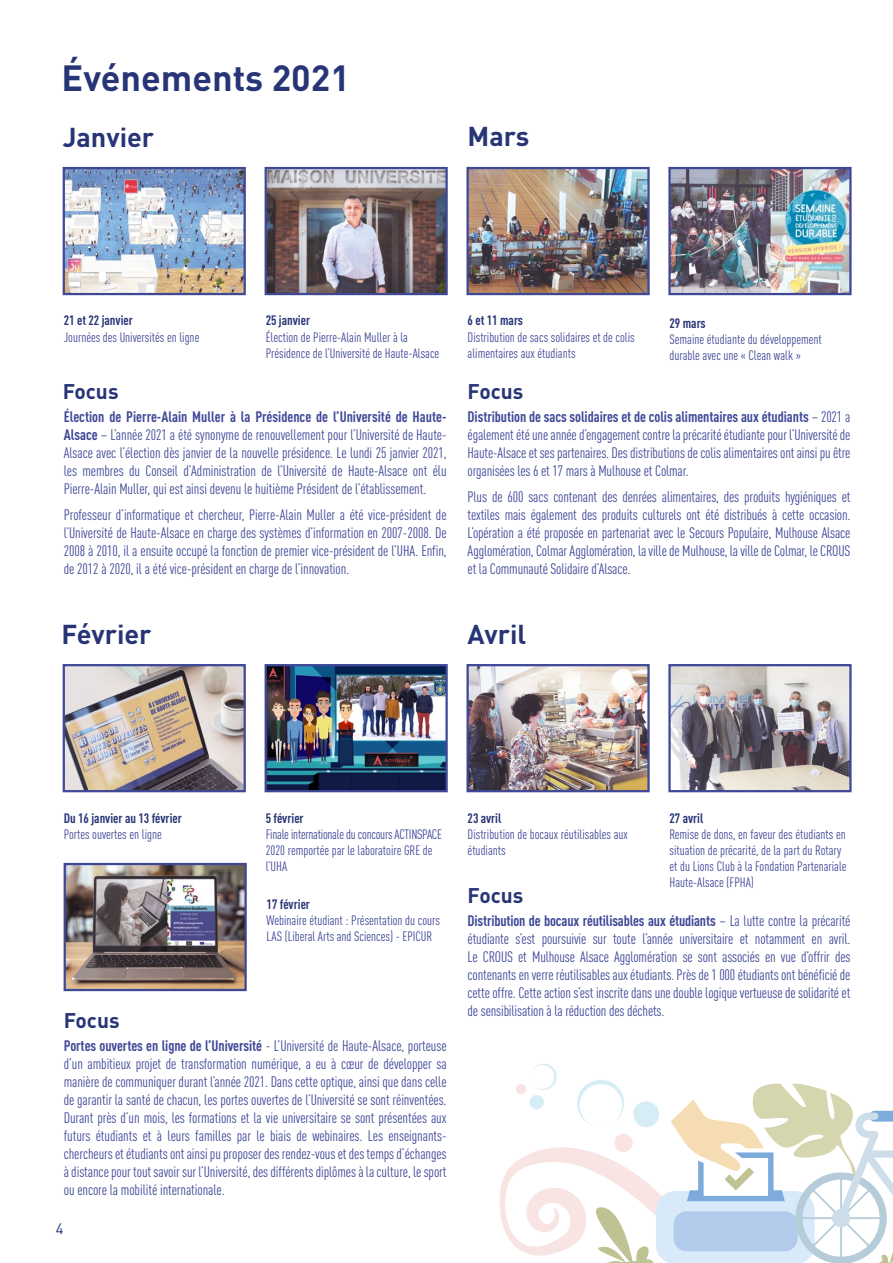
<style>
.page{position:relative;width:893px;height:1263px;background:#fff}
.page>*{position:absolute;margin:0;border:0;box-sizing:border-box;transform-origin:0 0}
.t1{font:700 36px "DIN Pro";color:#273577}
.t2{font:700 27px "DIN Pro";color:#273577}
.t3{font:700 21px "DIN Pro";color:#273577}
.t4{font:condensed 15px/18px "DIN Pro";letter-spacing:-.01em;color:#3f4797;text-align:justify}
.t5{font:15px "DIN Pro";color:#273577}
.t6{font:condensed 13.5px/16.2px "DIN Pro";color:#3f4797}
.t7{font:700 condensed 13.5px "DIN Pro";color:#273577}
.t8{font:condensed 13.5px/16.2px "DIN Pro";letter-spacing:-.02em;color:#3f4797}
.s1{font-weight:700}
</style>
<div class="page">
<svg style="left:500px;top:1063px;width:393px;height:200px"></svg>
<img style="left:268px;top:170px;width:177px;height:122px">
<div style="left:265px;top:167px;width:183px;height:128px;border:2px solid #3f4797"></div>
<img style="left:671px;top:170px;width:178px;height:122px">
<div style="left:668px;top:167px;width:184px;height:128px;border:2px solid #3f4797"></div>
<img style="left:671px;top:667px;width:178px;height:122px">
<div style="left:668px;top:664px;width:184px;height:128px;border:2px solid #3f4797"></div>
<img style="left:268px;top:667px;width:177px;height:122px">
<div style="left:265px;top:664px;width:183px;height:128px;border:2px solid #3f4797"></div>
<img style="left:66px;top:170px;width:177px;height:122px">
<div style="left:63px;top:167px;width:183px;height:128px;border:2px solid #3f4797"></div>
<img style="left:469px;top:170px;width:178px;height:122px">
<div style="left:466px;top:167px;width:184px;height:128px;border:2px solid #3f4797"></div>
<img style="left:469px;top:667px;width:178px;height:122px">
<div style="left:466px;top:664px;width:184px;height:128px;border:2px solid #3f4797"></div>
<img style="left:66px;top:667px;width:177px;height:122px">
<div style="left:63px;top:664px;width:183px;height:128px;border:2px solid #3f4797"></div>
<img style="left:67px;top:866px;width:177px;height:122px">
<div style="left:64px;top:863px;width:183px;height:128px;border:2px solid #3f4797"></div>
<h1 class="t1" style="left:62px;top:47px;width:290px">Événements 2021</h1>
<h2 class="t2" style="left:63px;top:115px;width:93px">Janvier</h2>
<h2 class="t2" style="left:468px;top:113px;width:63px">Mars</h2>
<p class="t7" style="left:64px;top:310px;width:71px">21 et 22 janvier</p>
<p class="t6" style="left:64px;top:328px;width:137px">Journées des Universités en ligne</p>
<p class="t7" style="left:266px;top:310px;width:46px">25 janvier</p>
<p class="t6" style="left:266px;top:328px;width:175px">Élection de Pierre-Alain Muller à la<br>Présidence de l’Université de Haute-Alsace</p>
<p class="t7" style="left:468px;top:310px;width:57px">6 et 11 mars</p>
<p class="t6" style="left:468px;top:328px;width:169px">Distribution de sacs solidaires et de colis alimentaires aux étudiants</p>
<h3 class="t3" style="left:63px;top:373px;width:57px">Focus</h3>
<h3 class="t3" style="left:468px;top:373px;width:57px">Focus</h3>
<p class="t7" style="left:669px;top:313px;width:38px">29 mars</p>
<p class="t6" style="left:669px;top:330px;width:154px">Semaine étudiante du développement durable avec une « Clean walk »</p>
<p class="t4" style="left:64px;top:406px;width:384px"><span class="s1">Élection de Pierre-Alain Muller à la Présidence de l’Université de Haute-Alsace</span> – L’année 2021 a été synonyme de renouvellement pour l’Université de Haute-Alsace avec l’élection dès janvier de la nouvelle présidence. Le lundi 25 janvier 2021, les membres du Conseil d’Administration de l’Université de Haute-Alsace ont élu Pierre-Alain Muller, qui est ainsi devenu le huitième Président de l’établissement.</p>
<p class="t4" style="left:64px;top:505px;width:384px">Professeur d’informatique et chercheur, Pierre-Alain Muller a été vice-président de l’Université de Haute-Alsace en charge des systèmes d’information en 2007-2008. De 2008 à 2010, il a ensuite occupé la fonction de premier vice-président de l’UHA. Enfin, de 2012 à 2020, il a été vice-président en charge de l’innovation.</p>
<p class="t4" style="left:468px;top:406px;width:384px"><span class="s1">Distribution de sacs solidaires et de colis alimentaires aux étudiants</span> – 2021 a également été une année d’engagement contre la précarité étudiante pour l’Université de Haute-Alsace et ses partenaires. Des distributions de colis alimentaires ont ainsi pu être organisées les 6 et 17 mars à Mulhouse et Colmar.</p>
<p class="t4" style="left:468px;top:487px;width:384px">Plus de 600 sacs contenant des denrées alimentaires, des produits hygiéniques et textiles mais également des produits culturels ont été distribués à cette occasion.<br>L’opération a été proposée en partenariat avec le Secours Populaire, Mulhouse Alsace Agglomération, Colmar Agglomération, la ville de Mulhouse, la ville de Colmar, le CROUS et la Communauté Solidaire d’Alsace.</p>
<h2 class="t2" style="left:62px;top:611px;width:91px">Février</h2>
<h2 class="t2" style="left:468px;top:611px;width:60px">Avril</h2>
<p class="t7" style="left:64px;top:807px;width:120px">Du 16 janvier au 13 février</p>
<p class="t6" style="left:64px;top:825px;width:100px">Portes ouvertes en ligne</p>
<h3 class="t3" style="left:64px;top:1002px;width:57px">Focus</h3>
<p class="t7" style="left:266px;top:807px;width:39px">5 février</p>
<p class="t8" style="left:266px;top:825px;width:178px">Finale internationale du concours ACTINSPACE<br>2020 remportée par le laboratoire GRE de l’UHA</p>
<p class="t7" style="left:267px;top:894px;width:45px">17 février</p>
<p class="t6" style="left:267px;top:911px;width:175px">Webinaire étudiant : Présentation du cours<br>LAS (Liberal Arts and Sciences) - EPICUR</p>
<p class="t4" style="left:64px;top:1035px;width:384px"><span class="s1">Portes ouvertes en ligne de l’Université</span> - L’Université de Haute-Alsace, porteuse d’un ambitieux projet de transformation numérique, a eu à cœur de développer sa manière de communiquer durant l’année 2021. Dans cette optique, ainsi que dans celle de garantir la santé de chacun, les portes ouvertes de l’Université se sont réinventées.<br>Durant près d’un mois, les formations et la vie universitaire se sont présentées aux futurs étudiants et à leurs familles par le biais de webinaires. Les enseignants&shy;chercheurs et étudiants ont ainsi pu proposer des rendez-vous et des temps d’échanges à distance pour tout savoir sur l’Université, des différents diplômes à la culture, le sport ou encore la mobilité internationale.</p>
<p class="t5" style="left:56px;top:1217px;width:9px">4</p>
<p class="t7" style="left:468px;top:807px;width:35px">23 avril</p>
<p class="t6" style="left:468px;top:825px;width:162px">Distribution de bocaux réutilisables aux étudiants</p>
<h3 class="t3" style="left:468px;top:877px;width:57px">Focus</h3>
<p class="t7" style="left:669px;top:807px;width:35px">27 avril</p>
<p class="t6" style="left:669px;top:825px;width:179px">Remise de dons, en faveur des étudiants en situation de précarité, de la part du Rotary et du Lions Club à la Fondation Partenariale Haute-Alsace (FPHA)</p>
<p class="t4" style="left:468px;top:910px;width:384px"><span class="s1">Distribution de bocaux réutilisables aux étudiants</span> – La lutte contre la précarité étudiante s’est poursuivie sur toute l’année universitaire et notamment en avril.<br>Le CROUS et Mulhouse Alsace Agglomération se sont associés en vue d’offrir des contenants en verre réutilisables aux étudiants. Près de 1 000 étudiants ont bénéficié de cette offre. Cette action s’est inscrite dans une double logique vertueuse de solidarité et de sensibilisation à la réduction des déchets.</p>
</div>
